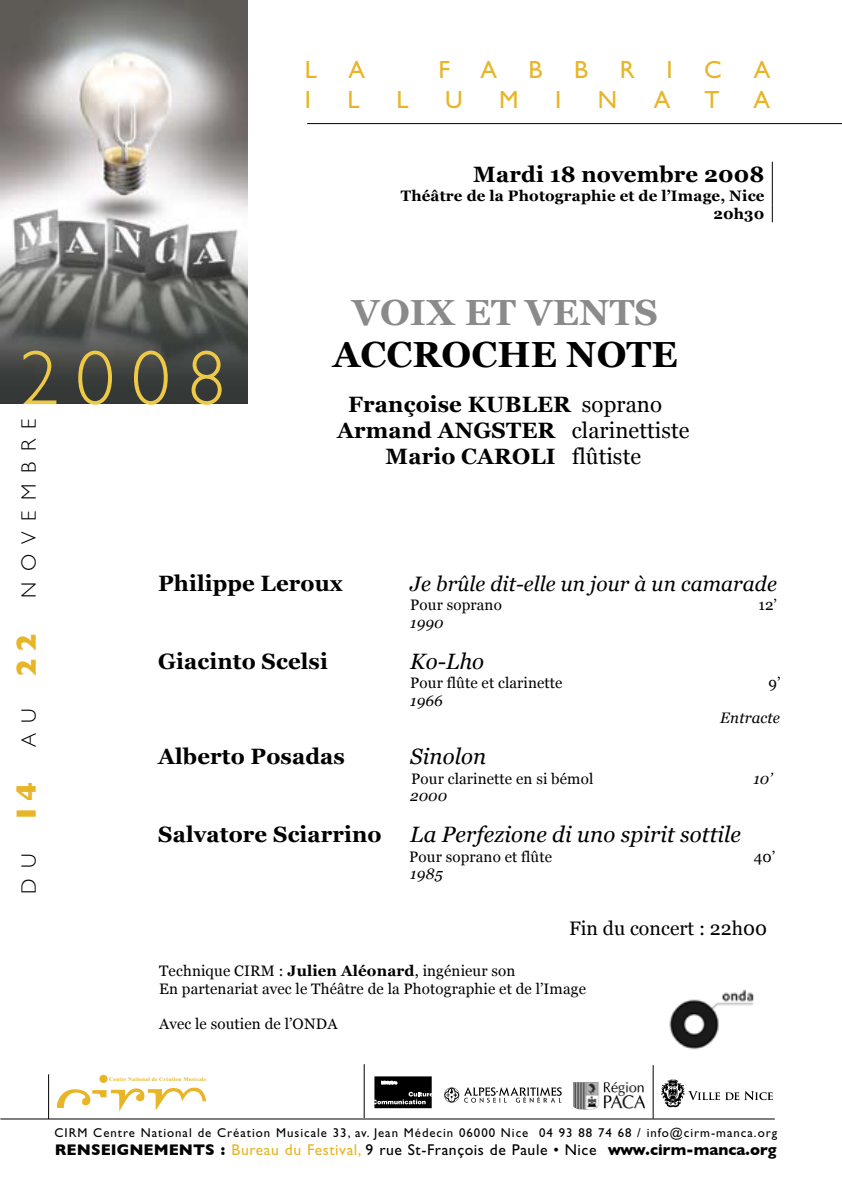
<style>
.page{position:relative;width:842px;height:1191px;background:#fff}
.page>*{position:absolute;margin:0;border:0;box-sizing:border-box;transform-origin:0 0}
.t1{font:300 77.4px "Gill Sans";color:#eec946}
.t2{font:700 36.2px "Georgia";letter-spacing:.005em;color:#000}
.t3{font:700 36.2px "Georgia";color:#8a8a8a}
.t4{font:24.8px "Gill Sans";color:#e8b526}
.t5{font:700 22.2px "Georgia";letter-spacing:.005em;color:#000}
.t6{font:italic 22.2px "Georgia";letter-spacing:.005em;color:#000}
.t7{font:300 21px "Gill Sans";letter-spacing:.505em;color:#000}
.t8{font:italic 20.8px "Georgia";letter-spacing:.005em;color:#000}
.t9{font:19.4px "Georgia";letter-spacing:.005em;color:#000}
.t10{font:700 15.6px "Gill Sans";color:#000}
.t11{font:15.2px/17.4px "Georgia";letter-spacing:.01em;color:#000}
.t12{font:700 15.2px/17.8px "Georgia";letter-spacing:.01em;color:#000;text-align:right}
.t13{font:italic 15.2px "Georgia";letter-spacing:.01em;color:#000}
.t14{font:12.8px "Gill Sans";letter-spacing:.075em;color:#000}
.t15{font:700 5.6px "Times New Roman";letter-spacing:.035em;color:#e8b527}
.s1{font-weight:400}
.s2{font-weight:800;font-size:28px;color:#e8b526}
.s3{font-weight:700}
.s4{font-weight:400;color:#e8b526}
</style>
<div class="page">
<img style="left:0;top:0;width:247px;height:403px">
<svg style="left:99px;top:1074px;width:9px;height:9px"></svg>
<svg style="left:57px;top:1087px;width:148px;height:24px"></svg>
<hr style="left:0;top:1118px;width:775px;height:1px;background:#000">
<hr style="left:48px;top:1074px;width:1px;height:45px;background:#000">
<hr style="left:307px;top:123px;width:535px;height:1px;background:#000">
<svg style="left:444px;top:1087px;width:118px;height:15px"></svg>
<img style="left:573px;top:1082px;width:71px;height:27px">
<svg style="left:380px;top:1104px;width:46px;height:4px"></svg>
<svg style="left:374px;top:1076px;width:58px;height:28px;background:#2a2a2a"></svg>
<svg style="left:661px;top:1079px;width:112px;height:28px"></svg>
<hr style="left:653px;top:1065px;width:1px;height:53px;background:#000">
<hr style="left:364px;top:1064px;width:1px;height:54px;background:#000">
<img style="left:669px;top:989px;width:85px;height:61px">
<svg style="left:772px;top:162px;width:1px;height:60px"></svg>
<h3 class="t4" style="left:305px;top:55px;width:14px">L</h3>
<h3 class="t4" style="left:349px;top:55px;width:18px">A</h3>
<h3 class="t4" style="left:438px;top:55px;width:60px">F A</h3>
<h3 class="t4" style="left:529px;top:55px;width:16px">B</h3>
<h3 class="t4" style="left:574px;top:55px;width:16px">B</h3>
<h3 class="t4" style="left:620px;top:55px;width:17px">R</h3>
<h3 class="t4" style="left:666px;top:55px;width:8px">I</h3>
<h3 class="t4" style="left:704px;top:55px;width:19px">C</h3>
<h3 class="t4" style="left:754px;top:55px;width:18px">A</h3>
<h3 class="t4" style="left:305px;top:86px;width:8px">I</h3>
<h3 class="t4" style="left:348px;top:86px;width:14px">L</h3>
<h3 class="t4" style="left:396px;top:86px;width:14px">L</h3>
<h3 class="t4" style="left:445px;top:86px;width:19px">U</h3>
<h3 class="t4" style="left:499px;top:86px;width:21px">M</h3>
<h3 class="t4" style="left:555px;top:86px;width:8px">I</h3>
<h3 class="t4" style="left:598px;top:86px;width:21px">N</h3>
<h3 class="t4" style="left:654px;top:86px;width:18px">A</h3>
<h3 class="t4" style="left:704px;top:86px;width:17px">T</h3>
<h3 class="t4" style="left:753px;top:86px;width:18px">A</h3>
<h3 class="t5" style="left:473px;top:165px;width:293px">Mardi 18 novembre 2008</h3>
<p class="t12" style="left:401px;top:188px;width:365px">Théâtre de la Photographie et de l’Image, Nice<br>20h30</p>
<h2 class="t3" style="left:352px;top:298px;width:307px">VOIX ET VENTS</h2>
<h2 class="t2" style="left:333px;top:339px;width:346px">ACCROCHE NOTE</h2>
<h3 class="t5" style="left:348px;top:396px;width:315px">Françoise KUBLER <span class="s1">soprano</span></h3>
<h3 class="t5" style="left:337px;top:421px;width:354px">Armand ANGSTER <span class="s1">clarinettiste</span></h3>
<h3 class="t5" style="left:385px;top:447px;width:257px">Mario CAROLI <span class="s1">flûtiste</span></h3>
<h1 class="t1" style="left:20px;top:335px;width:207px">2008</h1>
<h3 class="t7" style="left:17px;top:894px;width:477px;rotate:-90deg">DU <span class="s2">14</span> AU <span class="s2">22</span> NOVEMBRE</h3>
<h3 class="t5" style="left:158px;top:574px;width:186px">Philippe Leroux</h3>
<h3 class="t8" style="left:410px;top:575px;width:368px">Je brûle dit-elle un jour à un camarade</h3>
<p class="t11" style="left:410px;top:596px;width:93px">Pour soprano</p>
<p class="t11" style="left:758px;top:596px;width:20px">12’</p>
<p class="t13" style="left:410px;top:616px;width:35px">1990</p>
<h3 class="t5" style="left:158px;top:652px;width:171px">Giacinto Scelsi</h3>
<h3 class="t6" style="left:410px;top:652px;width:75px">Ko-Lho</h3>
<p class="t11" style="left:410px;top:674px;width:154px">Pour flûte et clarinette</p>
<p class="t11" style="left:768px;top:674px;width:14px">9’</p>
<p class="t13" style="left:410px;top:694px;width:34px">1966</p>
<p class="t13" style="left:720px;top:711px;width:61px">Entracte</p>
<h3 class="t5" style="left:158px;top:747px;width:188px">Alberto Posadas</h3>
<h3 class="t6" style="left:410px;top:747px;width:77px">Sinolon</h3>
<p class="t11" style="left:411px;top:769px;width:184px">Pour clarinette en si bémol</p>
<p class="t13" style="left:753px;top:772px;width:21px">10’</p>
<p class="t13" style="left:410px;top:789px;width:38px">2000</p>
<h3 class="t5" style="left:158px;top:825px;width:225px">Salvatore Sciarrino</h3>
<h3 class="t6" style="left:410px;top:825px;width:332px">La Perfezione di uno spirit sottile</h3>
<p class="t11" style="left:409px;top:847px;width:144px">Pour soprano et flûte</p>
<p class="t11" style="left:754px;top:847px;width:23px">40’</p>
<p class="t13" style="left:410px;top:867px;width:34px">1985</p>
<p class="t9" style="left:569px;top:917px;width:200px">Fin du concert : 22h00</p>
<p class="t11" style="left:159px;top:962px;width:428px">Technique CIRM : <span class="s3">Julien Aléonard</span>, ingénieur son<br>En partenariat avec le Théâtre de la Photographie et de l’Image</p>
<p class="t11" style="left:159px;top:1014px;width:180px">Avec le soutien de l’ONDA</p>
<p class="t15" style="left:109px;top:1075px;width:99px">Centre National de Création Musicale</p>
<p class="t14" style="left:55px;top:1124px;width:724px">CIRM Centre National de Création Musicale 33, av. Jean Médecin 06000 Nice 04 93 88 74 68 / info@cirm-manca.org</p>
<p class="t10" style="left:55px;top:1140px;width:723px">RENSEIGNEMENTS : <span class="s4">Bureau du Festival,</span> <span class="s1">9 rue St-François de Paule • Nice</span> www.cirm-manca.org</p>
</div>
